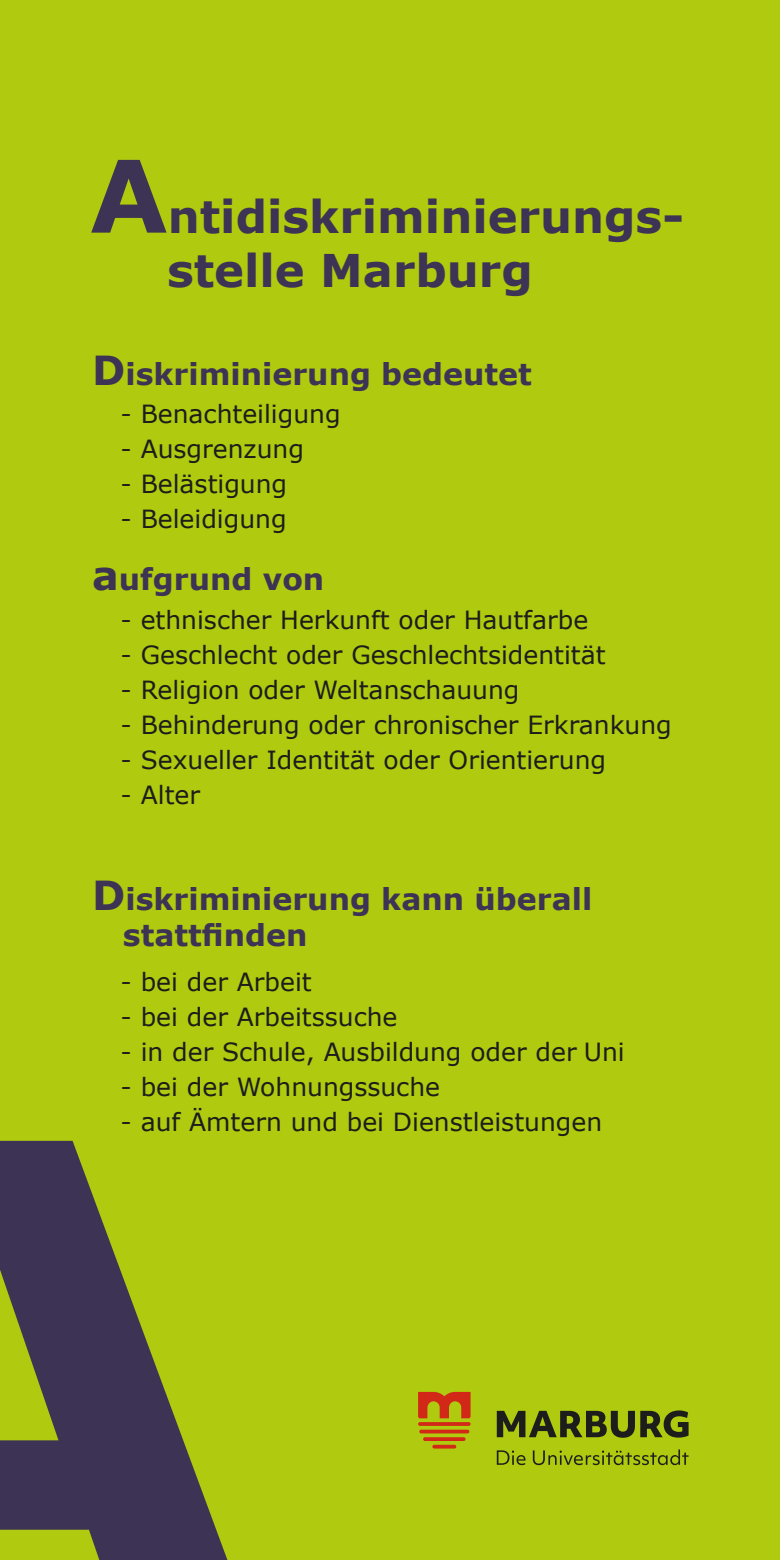
<style>
.page{position:relative;width:780px;height:1560px;background:#fff}
.page>*{position:absolute;margin:0;border:0;box-sizing:border-box;transform-origin:0 0}
.t1{font:700 670px "Verdana";color:#3c3355}
.t2{font:700 100px "Verdana";color:#3c3355}
.t3{font:700 45px "Verdana";color:#3c3355}
.t4{font:700 30px "Verdana";color:#3c3355}
.t5{font:25px "Verdana";color:#1d1d1b}
.s1{font-size:40px}
</style>
<div class="page">
<div style="left:0;top:0;width:780px;height:1559px;background:#afca0f"></div>
<svg style="left:496px;top:1450px;width:29px;height:14px"></svg>
<svg style="left:533px;top:1449px;width:155px;height:15px"></svg>
<svg style="left:496px;top:1410px;width:192px;height:27px"></svg>
<svg style="left:418px;top:1421px;width:52px;height:4px"></svg>
<svg style="left:419px;top:1429px;width:50px;height:4px"></svg>
<svg style="left:423px;top:1436px;width:42px;height:4px"></svg>
<svg style="left:432px;top:1444px;width:24px;height:4px"></svg>
<svg style="left:418px;top:1391px;width:52px;height:26px"></svg>
<p class="t2" style="left:90px;top:125px;width:79px">A</p>
<p class="t3" style="left:168px;top:184px;width:517px">ntidiskriminierungs-</p>
<p class="t3" style="left:167px;top:238px;width:367px">stelle Marburg</p>
<p class="t4" style="left:92px;top:353px;width:441px"><span class="s1">D</span>iskriminierung bedeutet</p>
<p class="t5" style="left:120px;top:397px;width:222px">- Benachteiligung</p>
<p class="t5" style="left:120px;top:432px;width:185px">- Ausgrenzung</p>
<p class="t5" style="left:120px;top:467px;width:168px">- Belästigung</p>
<p class="t5" style="left:120px;top:502px;width:168px">- Beleidigung</p>
<p class="t4" style="left:92px;top:557px;width:234px"><span class="s1">a</span>ufgrund von</p>
<p class="t5" style="left:120px;top:602px;width:469px">- ethnischer Herkunft oder Hautfarbe</p>
<p class="t5" style="left:120px;top:637px;width:486px">- Geschlecht oder Geschlechtsidentität</p>
<p class="t5" style="left:120px;top:672px;width:400px">- Religion oder Weltanschauung</p>
<p class="t5" style="left:120px;top:707px;width:552px">- Behinderung oder chronischer Erkrankung</p>
<p class="t5" style="left:120px;top:742px;width:487px">- Sexueller Identität oder Orientierung</p>
<p class="t5" style="left:120px;top:777px;width:81px">- Alter</p>
<p class="t4" style="left:92px;top:877px;width:501px"><span class="s1">D</span>iskriminierung kann überall</p>
<p class="t4" style="left:123px;top:913px;width:186px">stattfinden</p>
<p class="t5" style="left:120px;top:964px;width:193px">- bei der Arbeit</p>
<p class="t5" style="left:120px;top:999px;width:278px">- bei der Arbeitssuche</p>
<p class="t5" style="left:120px;top:1034px;width:505px">- in der Schule, Ausbildung oder der Uni</p>
<p class="t5" style="left:120px;top:1069px;width:321px">- bei der Wohnungssuche</p>
<p class="t5" style="left:120px;top:1104px;width:483px">- auf Ämtern und bei Dienstleistungen</p>
<p class="t1" style="left:-260px;top:909px;width:521px">A</p>
</div>
